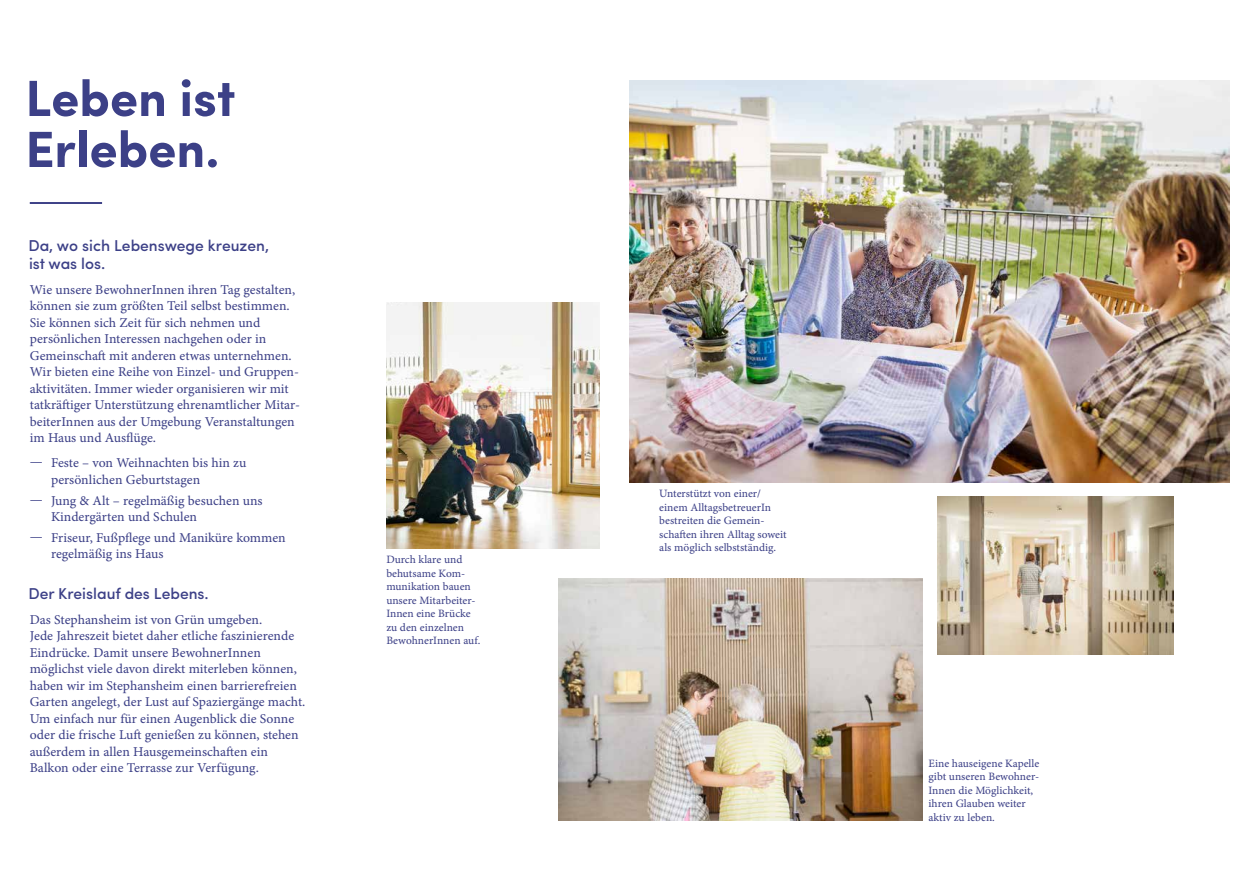
<style>
.page{position:relative;width:1259px;height:893px;background:#fff}
.page>*{position:absolute;margin:0;border:0;box-sizing:border-box;transform-origin:0 0}
.t1{font:700 51px/51px "Sofia Pro";color:#3c4087}
.t2{font:500 15.75px/18px "Sofia Pro";color:#3c4087}
.t3{font:13.5px/16.5px "Minion Pro Capt";color:#3c4087}
.t4{font:11.25px/13.5px "Minion Pro Capt";color:#3c4087}
</style>
<div class="page">
<img style="left:937px;top:497px;width:237px;height:158px">
<img style="left:386px;top:302px;width:214px;height:246px">
<img style="left:629px;top:81px;width:600px;height:402px">
<img style="left:558px;top:578px;width:364px;height:243px">
<hr style="left:30px;top:202px;width:72px;height:2px;background:#3c4087">
<h1 class="t1" style="left:25px;top:69px;width:212px">Leben ist<br>Erleben.</h1>
<p class="t2" style="left:28px;top:235px;width:242px">Da, wo sich Lebenswege kreuzen, ist was los.</p>
<p class="t3" style="left:30px;top:281px;width:272px">Wie unsere BewohnerInnen ihren Tag gestalten, können sie zum größten Teil selbst bestimmen.<br>Sie können sich Zeit für sich nehmen und persönlichen Interessen nachgehen oder in Gemeinschaft mit anderen etwas unternehmen.<br>Wir bieten eine Reihe von Einzel- und Gruppen&shy;aktivitäten. Immer wieder organisieren wir mit tatkräftiger Unterstützung ehrenamtlicher Mitar&shy;beiterInnen aus der Umgebung Veranstaltungen im Haus und Ausflüge.</p>
<p class="t3" style="left:51px;top:455px;width:197px">Feste – von Weihnachten bis hin zu persönlichen Geburtstagen</p>
<p class="t3" style="left:51px;top:492px;width:213px">Jung &amp; Alt – regelmäßig besuchen uns<br>Kindergärten und Schulen</p>
<p class="t3" style="left:51px;top:529px;width:236px">Friseur, Fußpflege und Maniküre kommen regelmäßig ins Haus</p>
<p class="t2" style="left:28px;top:583px;width:182px">Der Kreislauf des Lebens.</p>
<p class="t3" style="left:30px;top:611px;width:277px">Das Stephansheim ist von Grün umgeben.<br>Jede Jahreszeit bietet daher etliche faszinierende Eindrücke. Damit unsere BewohnerInnen möglichst viele davon direkt miterleben können, haben wir im Stephansheim einen barrierefreien Garten angelegt, der Lust auf Spaziergänge macht.<br>Um einfach nur für einen Augenblick die Sonne oder die frische Luft genießen zu können, stehen außerdem in allen Hausgemeinschaften ein Balkon oder eine Terrasse zur Verfügung.</p>
<p class="t4" style="left:386px;top:553px;width:96px">Durch klare und behutsame Kom&shy;munikation bauen unsere Mitarbeiter-<br>Innen eine Brücke zu den einzelnen<br>BewohnerInnen auf.</p>
<p class="t4" style="left:659px;top:487px;width:129px">Unterstützt von einer/ einem AlltagsbetreuerIn bestreiten die Gemein&shy;schaften ihren Alltag soweit als möglich selbstständig.</p>
<p class="t4" style="left:928px;top:756px;width:112px">Eine hauseigene Kapelle gibt unseren Bewohner-<br>Innen die Möglichkeit, ihren Glauben weiter aktiv zu leben.</p>
</div>
